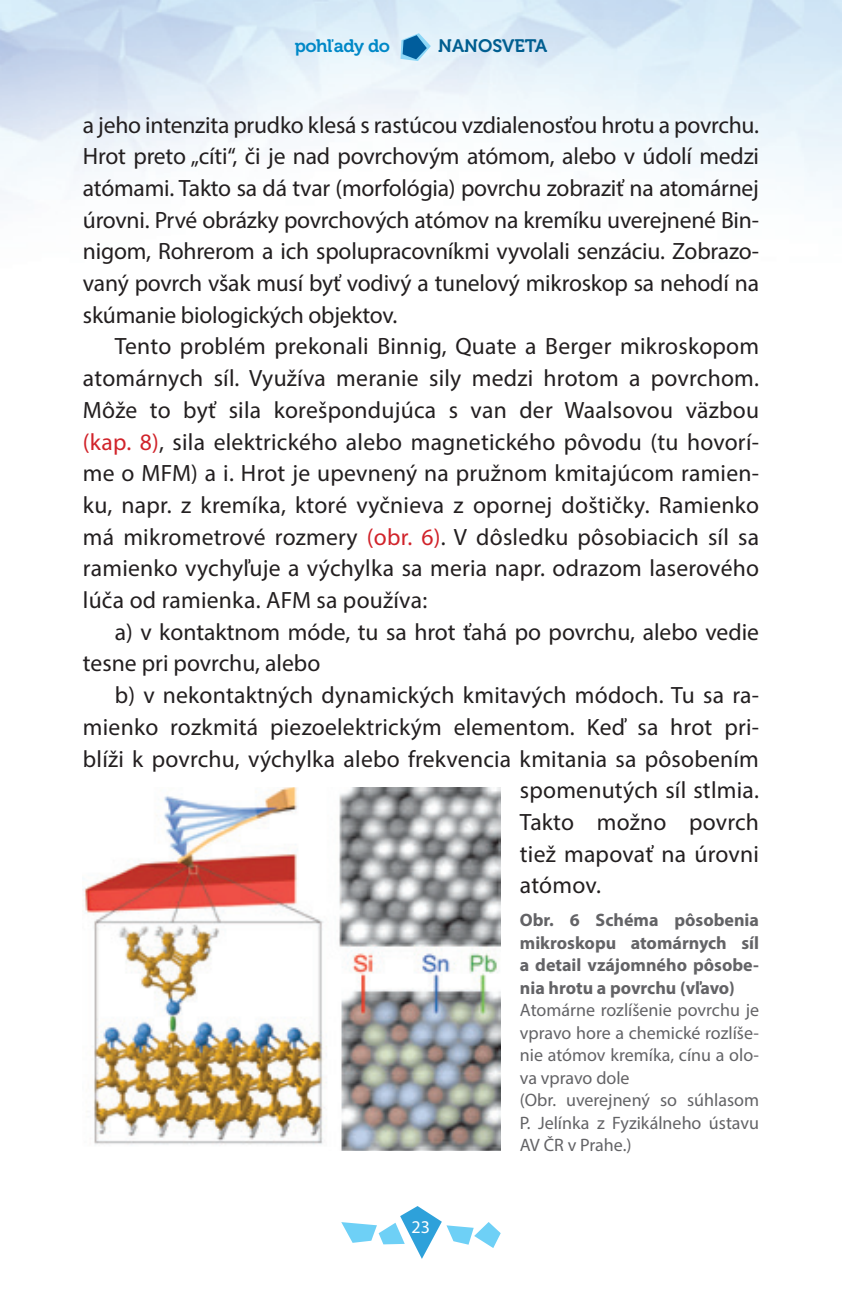
<style>
.page{position:relative;width:842px;height:1289px;background:#fff}
.page>*{position:absolute;margin:0;border:0;box-sizing:border-box;transform-origin:0 0}
.t1{font:23.62px/31.7px "Myriad Pro";letter-spacing:.01em;color:#231f20;text-align:justify}
.t2{font:18px/22.5px "Myriad Pro";color:#636366}
.t3{font:700 18px/22.5px "Myriad Pro";color:#636366;text-align:justify}
.t4{font:18px "Museo 700";letter-spacing:-.025em;color:#0088c7}
.t5{font:18px "Museo 700";color:#005e90}
.t6{font:18px "Myriad Pro";color:#fff}
.s1{color:#d1232a}
</style>
<div class="page">
<img style="left:459px;top:0;width:383px;height:1248px">
<img style="left:341px;top:1150px;width:119px;height:109px">
<img style="left:379px;top:1222px;width:21px;height:22px">
<img style="left:400px;top:1205px;width:42px;height:53px">
<img style="left:446px;top:1225px;width:28px;height:19px">
<img style="left:341px;top:1221px;width:36px;height:21px">
<img style="left:474px;top:1221px;width:27px;height:26px">
<svg style="left:400px;top:33px;width:31px;height:28px"></svg>
<img style="left:83px;top:787px;width:418px;height:363px">
<p class="t4" style="left:295px;top:36px;width:97px">pohľady do</p>
<p class="t5" style="left:438px;top:36px;width:110px">NANOSVETA</p>
<p class="t1" style="left:83px;top:108px;width:678px">a jeho intenzita prudko klesá s rastúcou vzdialenosťou hrotu a povrchu.<br>Hrot preto „cíti“, či je nad povrchovým atómom, alebo v údolí medzi atómami. Takto sa dá tvar (morfológia) povrchu zobraziť na atomárnej úrovni. Prvé obrázky povrchových atómov na kremíku uverejnené Bin&shy;nigom, Rohrerom a ich spolupracovníkmi vyvolali senzáciu. Zobrazo&shy;vaný povrch však musí byť vodivý a tunelový mikroskop sa nehodí na skúmanie biologických objektov.</p>
<p class="t1" style="left:83px;top:330px;width:678px;text-indent:32px">Tento problém prekonali Binnig, Quate a Berger mikroskopom atomárnych síl. Využíva meranie sily medzi hrotom a povrchom.<br>Môže to byť sila korešpondujúca s van der Waalsovou väzbou <span class="s1">(kap. 8)</span>, sila elektrického alebo magnetického pôvodu (tu hovorí&shy;me o MFM) a i. Hrot je upevnený na pružnom kmitajúcom ramien&shy;ku, napr. z kremíka, ktoré vyčnieva z opornej doštičky. Ramienko má mikrometrové rozmery <span class="s1">(obr. 6)</span>. V dôsledku pôsobiacich síl sa ramienko vychyľuje a výchylka sa meria napr. odrazom laserového lúča od ramienka. AFM sa používa:</p>
<p class="t1" style="left:83px;top:615px;width:678px;text-indent:32px">a) v kontaktnom móde, tu sa hrot ťahá po povrchu, alebo vedie tesne pri povrchu, alebo</p>
<p class="t1" style="left:115px;top:679px;width:646px">b) v nekontaktných dynamických kmitavých módoch. Tu sa ra-</p>
<p class="t1" style="left:83px;top:710px;width:678px">mienko rozkmitá piezoelektrickým elementom. Keď sa hrot pri-</p>
<p class="t1" style="left:83px;top:742px;width:678px">blíži k povrchu, výchylka alebo frekvencia kmitania sa pôsobením</p>
<p class="t1" style="left:520px;top:774px;width:241px">spomenutých síl stlmia.</p>
<p class="t1" style="left:520px;top:805px;width:241px">Takto možno povrch</p>
<p class="t1" style="left:520px;top:837px;width:241px">tiež mapovať na úrovni</p>
<p class="t1" style="left:520px;top:869px;width:83px">atómov.</p>
<p class="t3" style="left:520px;top:908px;width:241px">Obr. 6 Schéma pôsobenia mikroskopu atomárnych síl a detail vzájomného pôsobe&shy;nia hrotu a povrchu (vľavo)</p>
<p class="t2" style="left:520px;top:998px;width:241px">Atomárne rozlíšenie povrchu je vpravo hore a chemické rozlíše&shy;nie atómov kremíka, cínu a olo&shy;va vpravo dole<br>(Obr. uverejnený so súhlasom<br>P. Jelínka z Fyzikálneho ústavu<br>AV ČR v Prahe.)</p>
<p class="t6" style="left:412px;top:1216px;width:20px">23</p>
</div>
